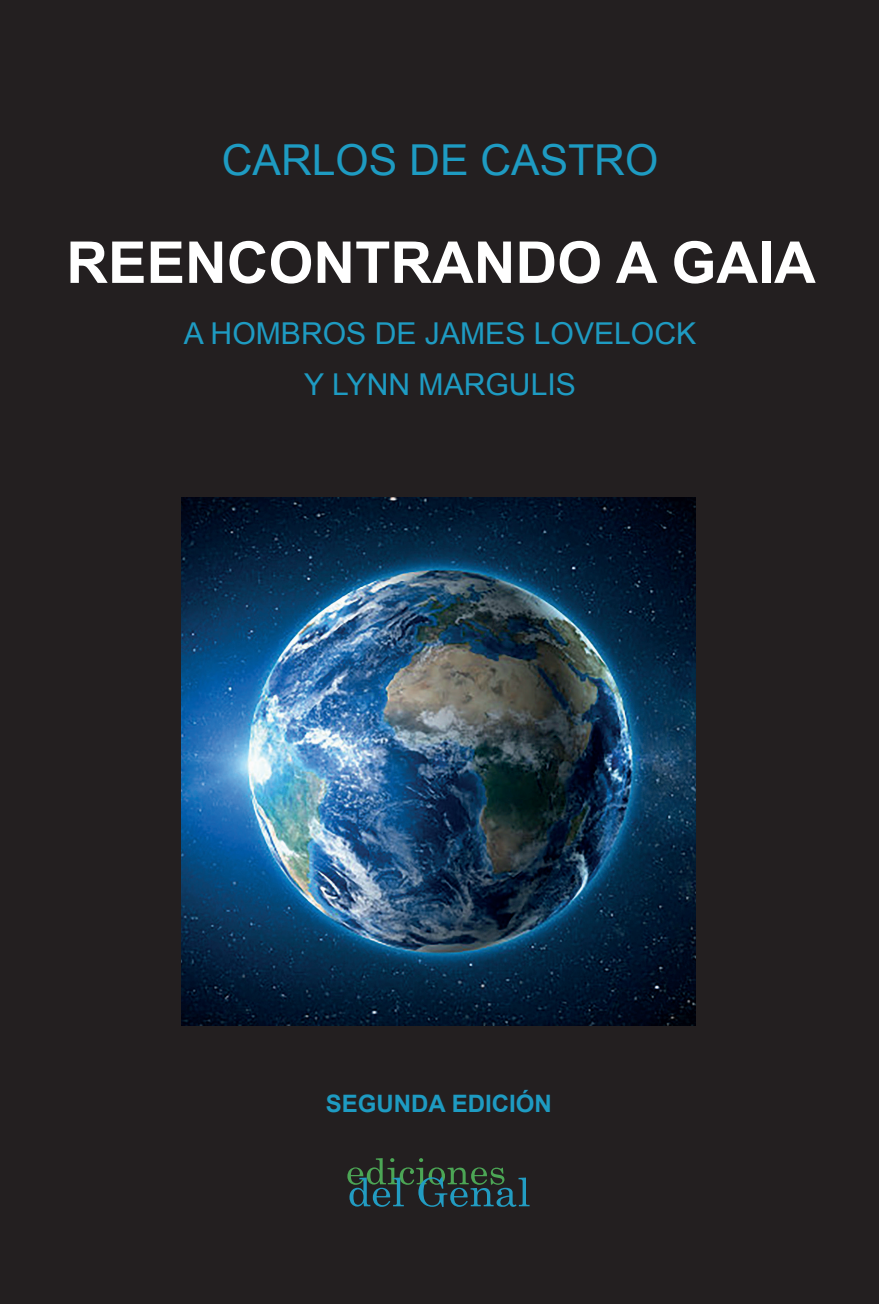
<style>
.page{position:relative;width:879px;height:1304px;background:#231f20}
.page>*{position:absolute;margin:0;border:0;box-sizing:border-box;transform-origin:0 0}
.t1{font:700 57.8px "Arial";color:#fff}
.t2{font:42.6px "Arial";color:#1e9bc2}
.t3{font:30.2px/50.2px "Arial";color:#1e9bc2;text-align:center}
.t4{font:700 24px "Arial";color:#1e9bc2}
</style>
<div class="page">
<svg style="left:347px;top:1158px;width:182px;height:49px"></svg>
<img style="left:182px;top:498px;width:513px;height:528px">
<p class="t2" style="left:222px;top:132px;width:438px">CARLOS DE CASTRO</p>
<p class="t1" style="left:66px;top:224px;width:751px">REENCONTRANDO A GAIA</p>
<p class="t3" style="left:184px;top:309px;width:514px">A HOMBROS DE JAMES LOVELOCK<br>Y LYNN MARGULIS</p>
<p class="t4" style="left:326px;top:1088px;width:227px">SEGUNDA EDICIÓN</p>
</div>
